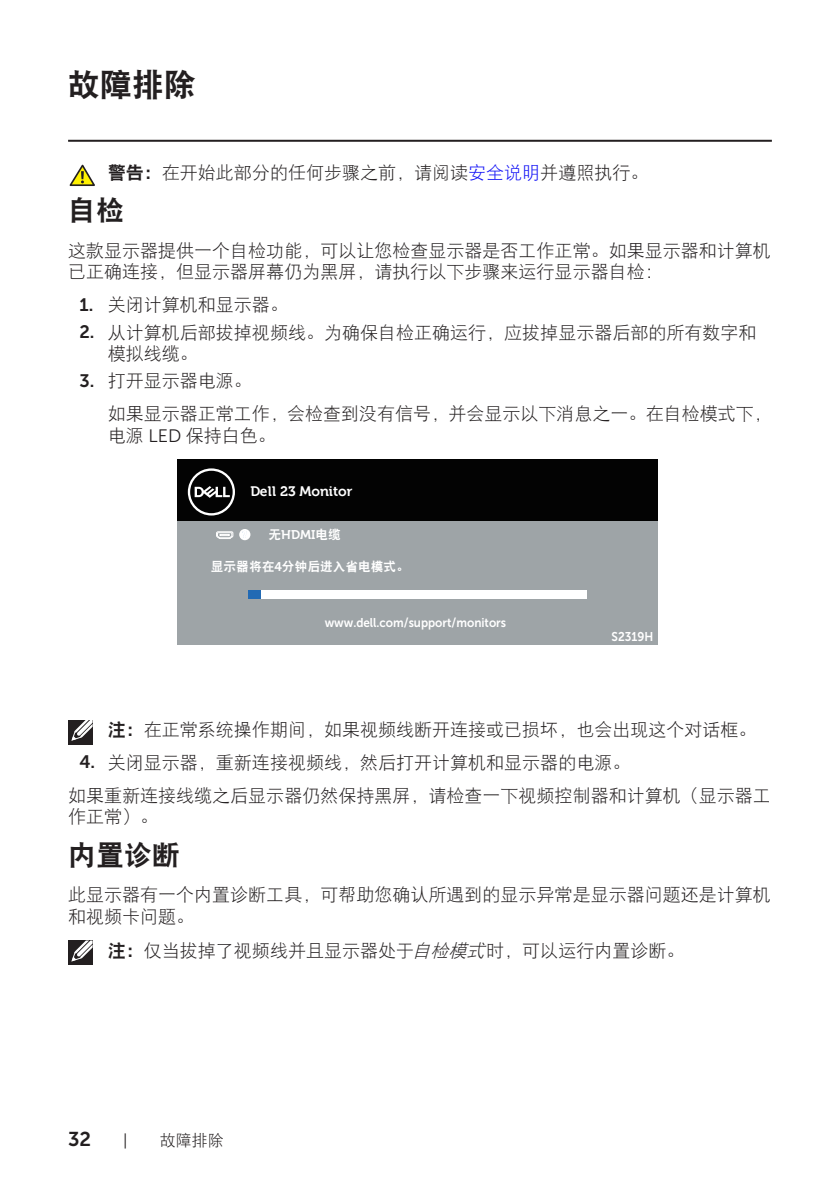
<style>
.page{position:relative;width:840px;height:1191px;background:#fff}
.page>*{position:absolute;margin:0;border:0;box-sizing:border-box;transform-origin:0 0}
.Head_1{font:32px "DFP Hei W9";color:#231f20}
.Head_2{font:28px "DFP Hei W9";color:#231f20}
.t1{font:20px "Museo Sans For Dell 700";color:#231f20}
.text{font:18px/21.6px "DFP Hei W3";color:#231f20}
.t2{font:16px "DFP Hei W3";color:#231f20}
.t3{font:16px "Museo Sans For Dell 300";color:#231f20}
.t4{font:700 13.8px "Museo For Dell";color:#fff}
.t5{font:12.8px "Museo Sans For Dell 700";color:#fff;scale:.92 1}
.t6{font:12.8px "DFP Hei W9";color:#fff}
.t7{font:700 12.8px "Museo For Dell";color:#fff}
.s1{font-family:"DFP Hei W9"}
.s2{color:#1111f6}
.s3{font-family:"Museo Sans For Dell 700"}
.s4{font-family:"Museo Sans For Dell 300"}
.s5{font-family:"DFP Hei W9";font-weight:400}
.s6{font-family:"Museo For Dell";font-weight:700}
.s7{font-style:italic}
</style>
<div class="page">
<hr style="left:68px;top:140px;width:703px;height:2px;background:#231f20">
<svg style="left:69px;top:164px;width:26px;height:22px"></svg>
<div style="left:177px;top:501px;width:481px;height:143px;background:#9ea4a7"></div>
<div style="left:178px;top:459px;width:480px;height:61px;background:#030303"></div>
<div style="left:248px;top:590px;width:339px;height:9px;background:#fff"></div>
<div style="left:248px;top:590px;width:12px;height:9px;background:#226ab4"></div>
<div style="left:239px;top:529px;width:11px;height:11px;background:#fff;border-radius:50%"></div>
<svg style="left:216px;top:531px;width:17px;height:8px"></svg>
<svg style="left:188px;top:468px;width:47px;height:47px"></svg>
<div style="left:68px;top:720px;width:24px;height:24px;background:#231f20"></div>
<svg style="left:71px;top:720px;width:22px;height:21px"></svg>
<div style="left:68px;top:940px;width:24px;height:25px;background:#231f20"></div>
<svg style="left:71px;top:940px;width:22px;height:22px"></svg>
<p class="Head_1" style="left:68px;top:68px;width:129px">故障排除</p>
<p class="text" style="left:108px;top:161px;width:541px"><span class="s1">警告：</span>在开始此部分的任何步骤之前，请阅读<span class="s2">安全说明</span>并遵照执行。</p>
<p class="Head_2" style="left:68px;top:196px;width:57px">自检</p>
<p class="text" style="left:68px;top:239px;width:703px">这款显示器提供一个自检功能，可以让您检查显示器是否工作正常。如果显示器和计算机已正确连接，但显示器屏幕仍为黑屏，请执行以下步骤来运行显示器自检：</p>
<p class="text" style="left:79px;top:294px;width:210px"><span class="s3">1.</span> 关闭计算机和显示器。</p>
<p class="text" style="left:108px;top:321px;width:650px;text-indent:-28px"><span class="s3">2.</span> 从计算机后部拔掉视频线。为确保自检正确运行，应拔掉显示器后部的所有数字和模拟线缆。</p>
<p class="text" style="left:79px;top:370px;width:174px"><span class="s3">3.</span> 打开显示器电源。</p>
<p class="text" style="left:108px;top:403px;width:665px">如果显示器正常工作，会检查到没有信号，并会显示以下消息之一。在自检模式下，电源 <span class="s4">LED</span> 保持白色。</p>
<p class="t4" style="left:250px;top:484px;width:104px">Dell 23 Monitor</p>
<p class="t7" style="left:268px;top:527px;width:74px"><span class="s5">无</span>HDMI<span class="s5">电缆</span></p>
<p class="t6" style="left:211px;top:560px;width:199px">显示器将在<span class="s6">4</span>分钟后进入省电模式。</p>
<p class="t5" style="left:324px;top:615px;width:198px">www.dell.com/support/monitors</p>
<p class="t5" style="left:611px;top:629px;width:47px">S2319H</p>
<p class="text" style="left:108px;top:718px;width:650px"><span class="s1">注：</span>在正常系统操作期间，如果视频线断开连接或已损坏，也会出现这个对话框。</p>
<p class="text" style="left:79px;top:751px;width:552px"><span class="s3">4.</span> 关闭显示器，重新连接视频线，然后打开计算机和显示器的电源。</p>
<p class="text" style="left:68px;top:784px;width:703px">如果重新连接线缆之后显示器仍然保持黑屏，请检查一下视频控制器和计算机（显示器工作正常）。</p>
<p class="Head_2" style="left:68px;top:841px;width:113px">内置诊断</p>
<p class="text" style="left:68px;top:884px;width:703px">此显示器有一个内置诊断工具，可帮助您确认所遇到的显示异常是显示器问题还是计算机和视频卡问题。</p>
<p class="text" style="left:108px;top:939px;width:578px"><span class="s1">注：</span>仅当拔掉了视频线并且显示器处于<span class="s7">自检模式</span>时，可以运行内置诊断。</p>
<p class="t1" style="left:68px;top:1127px;width:25px">32</p>
<p class="t3" style="left:123px;top:1131px;width:6px">|</p>
<p class="t2" style="left:160px;top:1132px;width:65px">故障排除</p>
</div>
